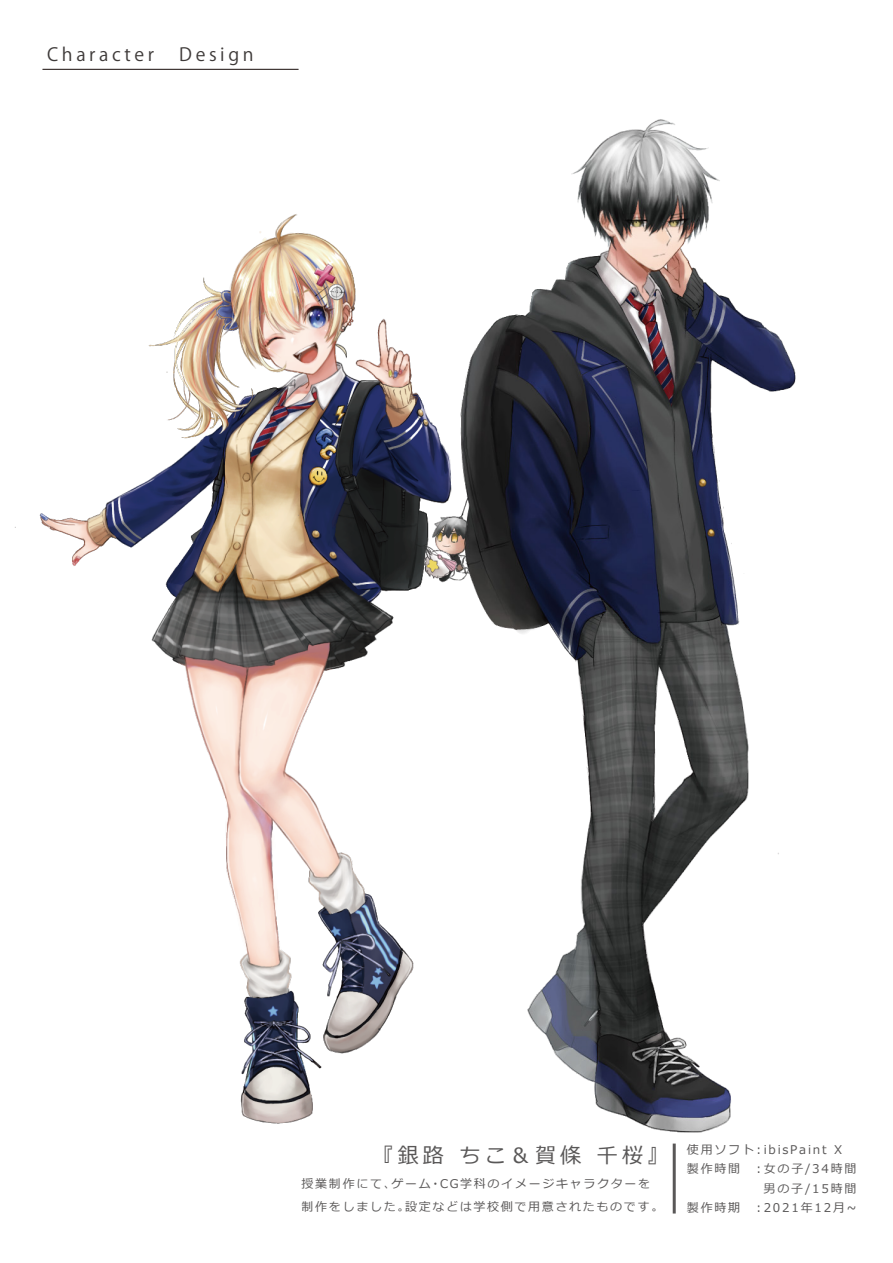
<style>
.page{position:relative;width:893px;height:1263px;background:#fff}
.page>*{position:absolute;margin:0;border:0;box-sizing:border-box;transform-origin:0 0}
.t1{font:21px "Meiryo";letter-spacing:.2em;color:#595757}
.t2{font:18px "Koz Go Pr 6 N";letter-spacing:.2em;color:#3e3a39}
.t3{font:12px/23.7px "Meiryo";letter-spacing:.14em;color:#595757}
</style>
<div class="page">
<hr style="left:43px;top:69px;width:256px;height:1px;background:#221815">
<hr style="left:673px;top:1143px;width:3px;height:70px;background:#595757">
<img style="left:241px;top:68px;width:555px;height:1091px">
<img style="left:15px;top:162px;width:653px;height:997px">
<h2 class="t2" style="left:47px;top:44px;width:208px">Character　Design</h2>
<h1 class="t1" style="left:373px;top:1141px;width:297px">『銀路 ちこ＆賀條 千桜』</h1>
<p class="t3" style="left:302px;top:1172px;width:363px">授業制作にて、ゲーム・CG学科のイメージキャラクターを制作をしました。設定などは学校側で用意されたものです。</p>
<p class="t3" style="left:687px;top:1138px;width:157px">使用ソフト︓ibisPaint X</p>
<p class="t3" style="left:687px;top:1158px;width:171px">製作時間　︓女の子/34時間</p>
<p class="t3" style="left:764px;top:1177px;width:94px">男の子/15時間</p>
<p class="t3" style="left:687px;top:1197px;width:171px">製作時期　︓2021年12月~</p>
</div>
